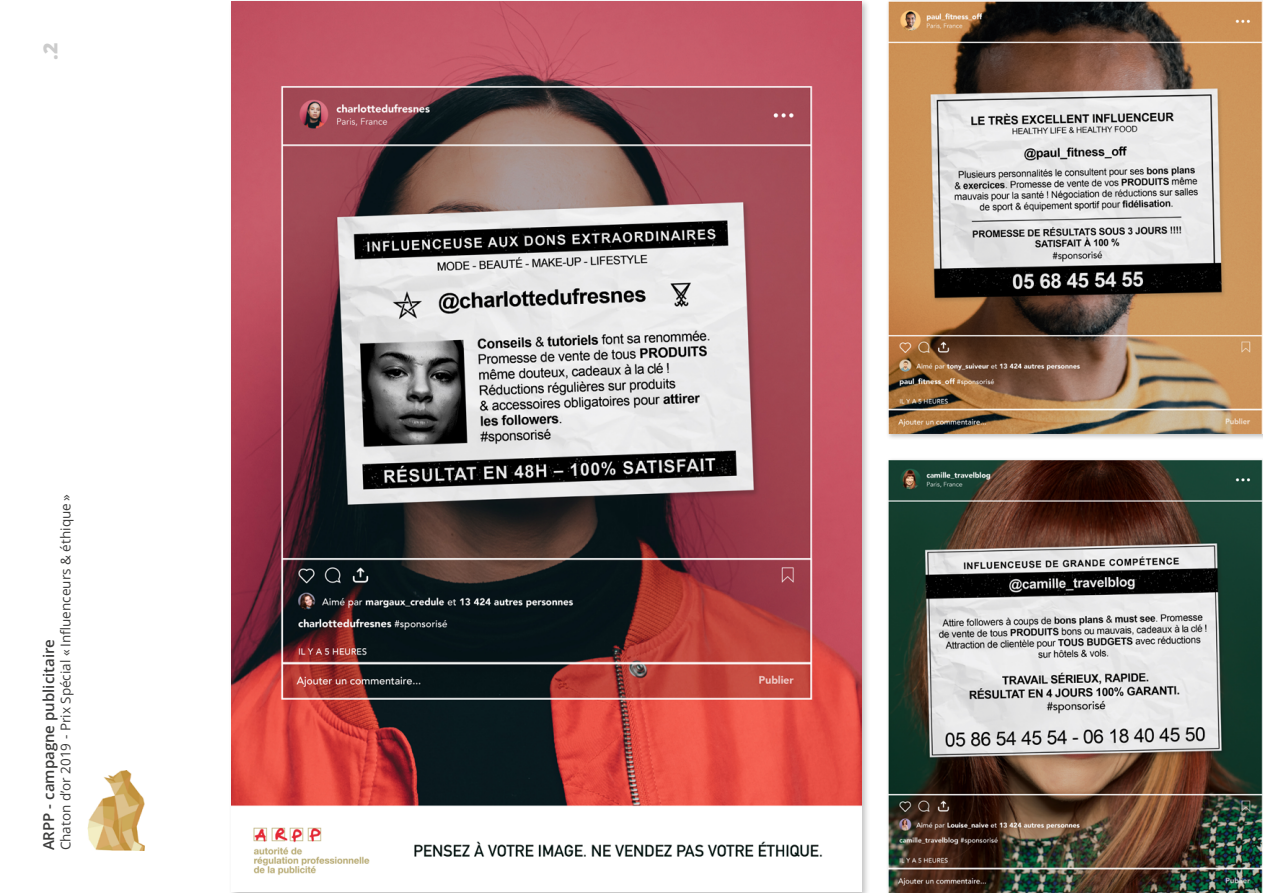
<style>
.page{position:relative;width:1263px;height:893px;background:#fff}
.page>*{position:absolute;margin:0;border:0;box-sizing:border-box;transform-origin:0 0}
.t1{font:800 19.5px "Open Sans";color:#ccc}
.t2{font:600 15px "Open Sans";color:#3c3c3b}
.t3{font:13.5px "Open Sans";color:#3c3c3b}
</style>
<div class="page">
<img style="left:232px;top:1px;width:630px;height:874px">
<div style="left:886px;top:0;width:377px;height:440px;background:#000;opacity:.25"></div>
<img style="left:888px;top:1px;width:375px;height:433px">
<img style="left:888px;top:460px;width:375px;height:433px">
<img style="left:87px;top:770px;width:58px;height:80px">
<h1 class="t1" style="left:36px;top:60px;width:19px;rotate:-90deg">.2</h1>
<p class="t3" style="left:56px;top:850px;width:358px;rotate:-90deg">Chaton d’or 2019 - Prix Spécial « Influenceurs &amp; éthique »</p>
<p class="t2" style="left:38px;top:850px;width:213px;rotate:-90deg">ARPP - campagne publicitaire</p>
</div>
